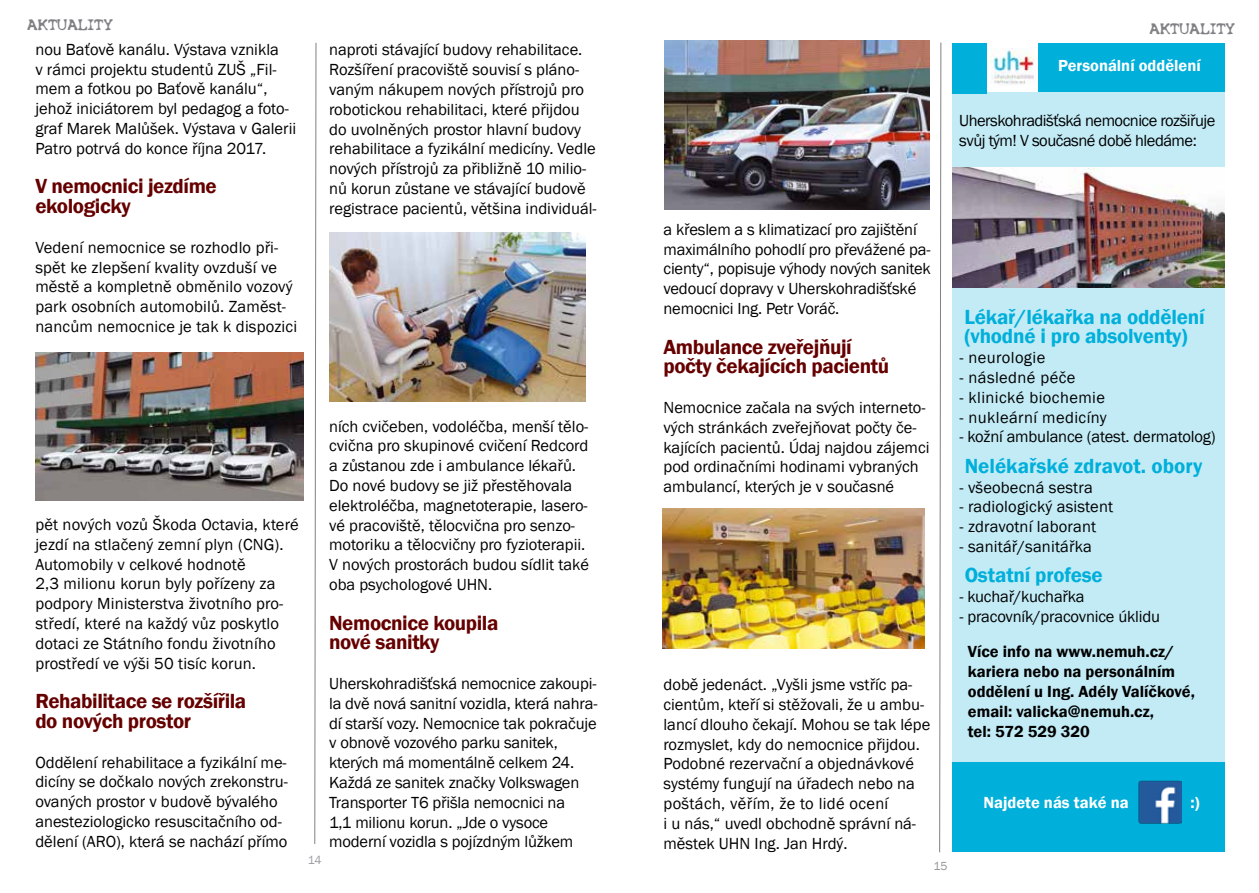
<style>
.page{position:relative;width:1259px;height:893px;background:#fff}
.page>*{position:absolute;margin:0;border:0;box-sizing:border-box;transform-origin:0 0}
.t1{font:600 21px/19.8px "Franklin Gothic";letter-spacing:-.02em;color:#600}
.t2{font:600 21px/19.8px "Franklin Gothic";letter-spacing:-.01em;color:#00afda}
.t3{font:16.5px/19.8px "Franklin Gothic";color:#000}
.t4{font:600 16.5px/19.8px "Franklin Gothic";color:#000}
.t5{font:16.5px/19.8px "Franklin Gothic";letter-spacing:-.03em;color:#000}
.t6{font:16.5px "Franklin Gothic";letter-spacing:.025em;color:#000}
.t7{font:600 16.5px "Franklin Gothic";color:#fff}
.t8{font:14.4px "X Files Regular";color:#818084}
.t9{font:12px "Franklin Gothic";color:#9c9ca0}
.t10{font:12px "Franklin Gothic";color:#939397}
</style>
<div class="page">
<svg style="left:315px;top:43px;width:1px;height:801px"></svg>
<svg style="left:939px;top:42px;width:2px;height:810px"></svg>
<img style="left:329px;top:233px;width:256px;height:169px">
<img style="left:35px;top:353px;width:269px;height:147px">
<img style="left:664px;top:40px;width:265px;height:169px">
<img style="left:662px;top:509px;width:263px;height:139px">
<div style="left:952px;top:92px;width:272px;height:698px;background:#c2ebf6"></div>
<div style="left:1038px;top:43px;width:186px;height:49px;background:#00afda"></div>
<img style="left:990px;top:49px;width:44px;height:35px">
<div style="left:952px;top:763px;width:272px;height:89px;background:#00afda"></div>
<div style="left:952px;top:43px;width:35px;height:50px;background:#00afda"></div>
<img style="left:952px;top:168px;width:272px;height:119px">
<img style="left:1138px;top:780px;width:43px;height:43px">
<p class="t8" style="left:28px;top:19px;width:87px">AKTUALITY</p>
<p class="t3" style="left:35px;top:40px;width:262px">nou Baťově kanálu. Výstava vznikla<br>v rámci projektu studentů ZUŠ „Fil&shy;mem a fotkou po Baťově kanálu“, jehož iniciátorem byl pedagog a foto&shy;graf Marek Malůšek. Výstava v Galerii Patro potrvá do konce října 2017.</p>
<p class="t1" style="left:35px;top:177px;width:183px">V nemocnici jezdíme ekologicky</p>
<p class="t3" style="left:35px;top:238px;width:263px">Vedení nemocnice se rozhodlo při&shy;spět ke zlepšení kvality ovzduší ve městě a kompletně obměnilo vozový park osobních automobilů. Zaměst&shy;nancům nemocnice je tak k dispozici</p>
<p class="t3" style="left:329px;top:40px;width:269px">naproti stávající budovy rehabilitace.<br>Rozšíření pracoviště souvisí s pláno&shy;vaným nákupem nových přístrojů pro robotickou rehabilitaci, které přijdou do uvolněných prostor hlavní budovy rehabilitace a fyzikální medicíny. Vedle nových přístrojů za přibližně 10 milio&shy;nů korun zůstane ve stávající budově registrace pacientů, většina individuál-</p>
<p class="t3" style="left:35px;top:515px;width:265px">pět nových vozů Škoda Octavia, které jezdí na stlačený zemní plyn (CNG).<br>Automobily v celkové hodnotě<br>2,3 milionu korun byly pořízeny za podpory Ministerstva životního pro&shy;středí, které na každý vůz poskytlo dotaci ze Státního fondu životního prostředí ve výši 50 tisíc korun.</p>
<p class="t1" style="left:35px;top:692px;width:212px">Rehabilitace se rozšířila do nových prostor</p>
<p class="t3" style="left:35px;top:753px;width:254px">Oddělení rehabilitace a fyzikální me&shy;dicíny se dočkalo nových zrekonstru&shy;ovaných prostor v budově bývalého anesteziologicko resuscitačního od&shy;dělení (ARO), která se nachází přímo</p>
<p class="t9" style="left:308px;top:853px;width:15px">14</p>
<p class="t3" style="left:329px;top:417px;width:261px">ních cvičeben, vodoléčba, menší tělo&shy;cvična pro skupinové cvičení Redcord a zůstanou zde i ambulance lékařů.<br>Do nové budovy se již přestěhovala elektroléčba, magnetoterapie, lasero&shy;vé pracoviště, tělocvična pro senzo&shy;motoriku a tělocvičny pro fyzioterapii.<br>V nových prostorách budou sídlit také oba psychologové UHN.</p>
<p class="t1" style="left:329px;top:613px;width:171px">Nemocnice koupila nové sanitky</p>
<p class="t3" style="left:329px;top:674px;width:270px">Uherskohradišťská nemocnice zakoupi&shy;la dvě nová sanitní vozidla, která nahra&shy;dí starší vozy. Nemocnice tak pokračuje v obnově vozového parku sanitek, kterých má momentálně celkem 24.<br>Každá ze sanitek značky Volkswagen Transporter T6 přišla nemocnici na<br>1,1 milionu korun. „Jde o vysoce moderní vozidla s pojízdným lůžkem</p>
<p class="t8" style="left:1149px;top:23px;width:87px">AKTUALITY</p>
<p class="t7" style="left:1058px;top:56px;width:144px">Personální oddělení</p>
<p class="t5" style="left:959px;top:111px;width:258px">Uherskohradišťská nemocnice rozšiřuje svůj tým! V současné době hledáme:</p>
<p class="t3" style="left:663px;top:220px;width:269px">a křeslem a s klimatizací pro zajištění maximálního pohodlí pro převážené pa&shy;cienty“, popisuje výhody nových sanitek vedoucí dopravy v Uherskohradišťské nemocnici Ing. Petr Voráč.</p>
<p class="t1" style="left:663px;top:337px;width:227px">Ambulance zveřejňují počty čekajících pacientů</p>
<p class="t3" style="left:663px;top:398px;width:267px">Nemocnice začala na svých interneto&shy;vých stránkách zveřejňovat počty če&shy;kajících pacientů. Údaj najdou zájemci pod ordinačními hodinami vybraných ambulancí, kterých je v současné</p>
<p class="t3" style="left:663px;top:675px;width:268px">době jedenáct. „Vyšli jsme vstříc pa&shy;cientům, kteří si stěžovali, že u ambu&shy;lancí dlouho čekají. Mohou se tak lépe rozmyslet, kdy do nemocnice přijdou.<br>Podobné rezervační a objednávkové systémy fungují na úřadech nebo na poštách, věřím, že to lidé ocení<br>i u nás,“ uvedl obchodně správní ná&shy;městek UHN Ing. Jan Hrdý.</p>
<p class="t10" style="left:933px;top:859px;width:15px">15</p>
<p class="t2" style="left:964px;top:307px;width:242px">Lékař/lékařka na oddělení (vhodné i pro absolventy)</p>
<p class="t6" style="left:959px;top:347px;width:87px">- neurologie</p>
<p class="t6" style="left:959px;top:367px;width:117px">- následné péče</p>
<p class="t6" style="left:959px;top:387px;width:147px">- klinické biochemie</p>
<p class="t6" style="left:959px;top:407px;width:149px">- nukleární medicíny</p>
<p class="t3" style="left:959px;top:427px;width:258px">- kožní ambulance (atest. dermatolog)</p>
<p class="t2" style="left:964px;top:456px;width:239px">Nelékařské zdravot. obory</p>
<p class="t3" style="left:959px;top:477px;width:135px">- všeobecná sestra</p>
<p class="t3" style="left:959px;top:497px;width:155px">- radiologický asistent</p>
<p class="t3" style="left:959px;top:517px;width:138px">- zdravotní laborant</p>
<p class="t3" style="left:959px;top:537px;width:134px">- sanitář/sanitářka</p>
<p class="t2" style="left:964px;top:566px;width:140px">Ostatní profese</p>
<p class="t3" style="left:959px;top:587px;width:127px">- kuchař/kuchařka</p>
<p class="t3" style="left:959px;top:607px;width:202px">- pracovník/pracovnice úklidu</p>
<p class="t4" style="left:968px;top:642px;width:228px">Více info na www.nemuh.cz/ kariera nebo na personálním oddělení u Ing. Adély Valíčkové, email: valicka@nemuh.cz,<br>tel: 572 529 320</p>
<p class="t7" style="left:983px;top:792px;width:147px">Najdete nás také na</p>
<p class="t7" style="left:1190px;top:792px;width:11px">:)</p>
</div>
